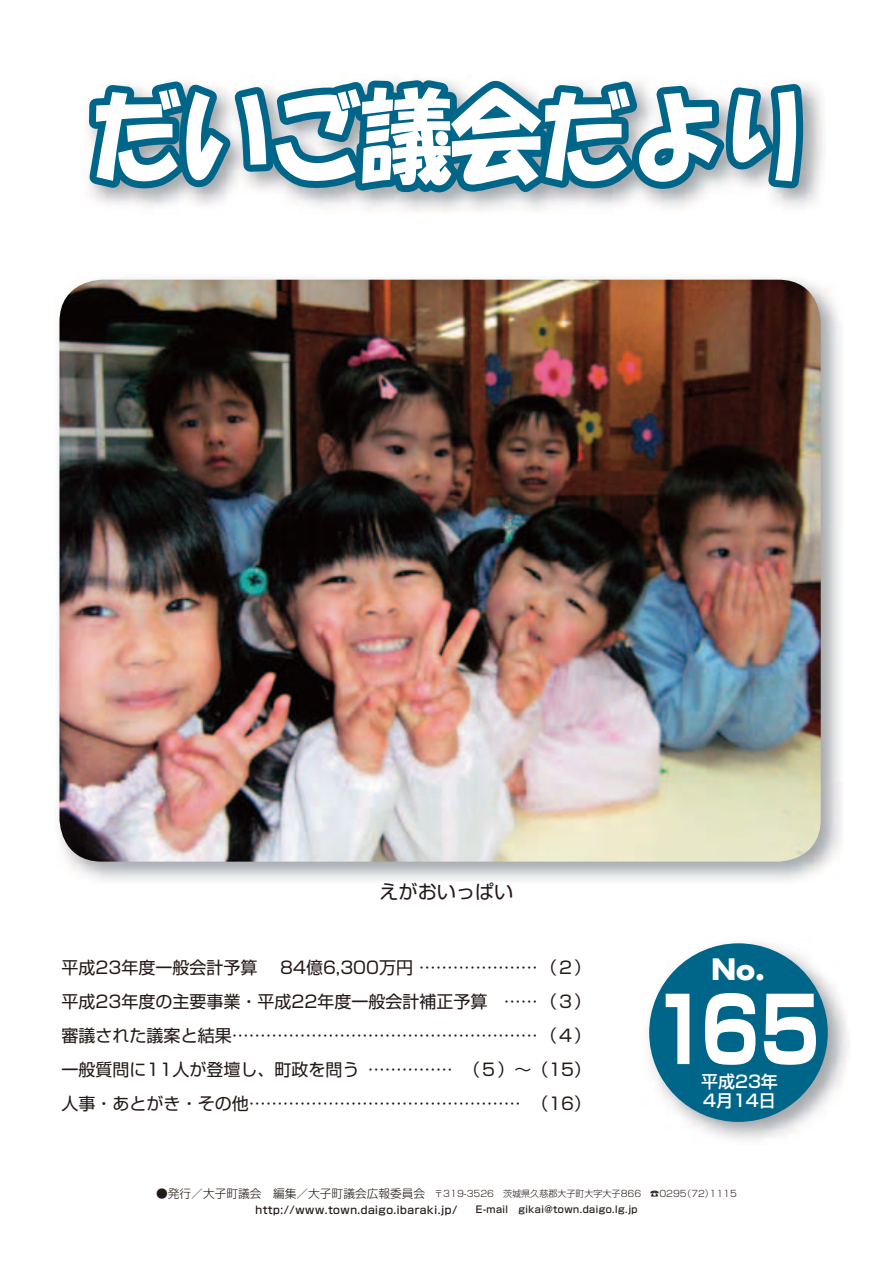
<style>
.page{position:relative;width:893px;height:1263px;background:#fff}
.page>*{position:absolute;margin:0;border:0;box-sizing:border-box;transform-origin:0 0}
.t1{font:89.25px "Shin Go Pro Bold 90 msp RKSJ H";color:#fff;scale:.82 1}
.t2{font:700 28.65px "Futura";color:#fff}
.t3{font:19.2px "Shin Go Pro Regular 90 msp RKSJ H";color:#231916}
.t4{font:16.95px/34px "Shin Go Pro Regular 90 msp RKSJ H";color:#231916;text-align:right}
.t5{font:16.95px/19.2px "Shin Go Pro Medium 90 msp RKSJ H";color:#fff}
.t6{font:11.7px "Shin Go Pro Light 90 msp RKSJ H";color:#231916}
.t7{font:10.65px "Shin Go Pro Medium 90 msp RKSJ H";letter-spacing:.05em;color:#231916}
.t8{font:9px "Shin Go Pro Light 90 msp RKSJ H";color:#231916}
.s1{font-size:9px}
.s2{font-size:9.6px}
</style>
<div class="page">
<svg style="left:83px;top:75px;width:727px;height:132px"></svg>
<img style="left:648px;top:943px;width:200px;height:197px">
<div style="left:649px;top:943px;width:179px;height:179px;background:#006689;border-radius:50%"></div>
<img style="left:58px;top:279px;width:784px;height:602px">
<img style="left:59px;top:280px;width:762px;height:582px;border-radius:43px">
<p class="t3" style="left:379px;top:885px;width:135px">えがおいっぱい</p>
<p class="t4" style="left:62px;top:953px;width:531px">平成23年度一般会計予算　 84億6,300万円 .....................)２( ......)３(</p>
<p class="t4" style="left:62px;top:987px;width:427px">平成23年度の主要事業・平成22年度一般会計補正予算</p>
<p class="t4" style="left:62px;top:1021px;width:531px">審議された議案と結果......................................................)４(</p>
<p class="t4" style="left:463px;top:1055px;width:129px">)５(~)15(</p>
<p class="t4" style="left:62px;top:1055px;width:299px">一般質問に11人が登壇し、町政を問う</p>
<p class="t4" style="left:368px;top:1055px;width:87px">...............</p>
<p class="t4" style="left:62px;top:1089px;width:461px">人事・あとがき・その他................................................</p>
<p class="t4" style="left:531px;top:1089px;width:61px">)16(</p>
<h2 class="t2" style="left:711px;top:949px;width:56px">No.</h2>
<h1 class="t1" style="left:651px;top:997px;width:207px">165</h1>
<p class="t5" style="left:701px;top:1074px;width:78px">平成23年<br>4月14日</p>
<p class="t6" style="left:156px;top:1189px;width:270px">●発行／大子町議会　編集／大子町議会広報委員会</p>
<p class="t7" style="left:255px;top:1206px;width:384px">http://www.town.daigo.ibaraki.jp/<span class="s1">　　</span><span class="s2">E-mail　gikai@town.daigo.lg.jp</span></p>
<p class="t8" style="left:425px;top:1190px;width:218px">　〒319-3526　茨城県久慈郡大子町大字大子866</p>
<p class="t8" style="left:682px;top:1190px;width:33px">)72(</p>
<p class="t8" style="left:650px;top:1190px;width:38px">☎0295</p>
<p class="t8" style="left:709px;top:1190px;width:29px">1115</p>
</div>
